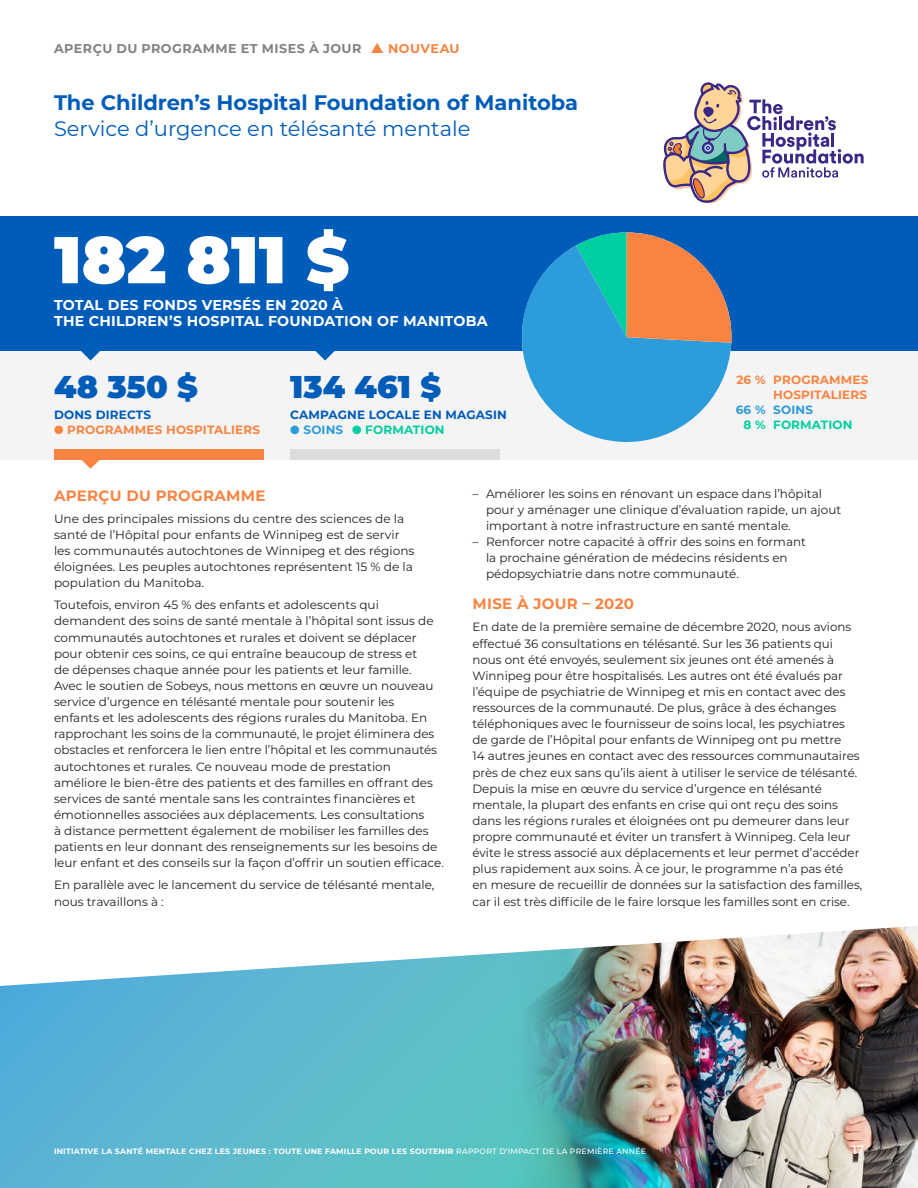
<style>
.page{position:relative;width:918px;height:1188px;background:#fff}
.page>*{position:absolute;margin:0;border:0;box-sizing:border-box;transform-origin:0 0}
.t1{font:900 66px "Montserrat";color:#fff}
.t2{font:900 31.5px "Montserrat";color:#005cb9}
.t3{font:700 21px "Montserrat";color:#005cb9}
.t4{font:21px "Montserrat";color:#005cb9}
.t5{font:700 15px "Montserrat";letter-spacing:.02em;color:#f98442}
.t6{font:700 14.25px/16.5px "Montserrat";letter-spacing:.015em;color:#fff}
.t7{font:700 12.75px "Montserrat";letter-spacing:.035em;color:#828282}
.t8{font:12px/16.2px "Montserrat";color:#231f20}
.t9{font:700 12px/15px "Montserrat";letter-spacing:.015em;color:#f98442;text-align:right}
.t10{font:700 12px "Montserrat";letter-spacing:.015em;color:#005cb9}
.t11{font:700 12px "Montserrat";letter-spacing:.015em;color:#00cea0}
.t12{font:700 12px "Montserrat";letter-spacing:.015em;color:#2d9cdb}
.t13{font:600 12px "Montserrat";color:#fff}
.t14{font:700 7.8px "Montserrat";letter-spacing:.03em;color:#fff}
.s1{color:#f98442}
.s2{color:#2d9cdb}
.s3{font-weight:500}
</style>
<div class="page">
<div style="left:0;top:216px;width:918px;height:135px;background:#005cb9"></div>
<div style="left:0;top:351px;width:918px;height:108px;background:#f4f4f4"></div>
<svg style="left:81px;top:351px;width:19px;height:10px"></svg>
<svg style="left:81px;top:459px;width:19px;height:10px"></svg>
<svg style="left:316px;top:351px;width:19px;height:10px"></svg>
<div style="left:54px;top:449px;width:209px;height:10px;background:#f98442"></div>
<div style="left:290px;top:449px;width:210px;height:10px;background:#ddd"></div>
<svg style="left:663px;top:82px;width:201px;height:122px"></svg>
<svg style="left:521px;top:232px;width:210px;height:210px"></svg>
<img style="left:0;top:926px;width:918px;height:262px">
<p class="t7" style="left:54px;top:39px;width:407px">APERÇU DU PROGRAMME ET MISES À JOUR <span class="s1">▲ NOUVEAU</span></p>
<h3 class="t3" style="left:54px;top:88px;width:526px">The Children’s Hospital Foundation of Manitoba</h3>
<h3 class="t4" style="left:54px;top:114px;width:418px">Service d’urgence en télésanté mentale</h3>
<h1 class="t1" style="left:54px;top:210px;width:297px">182 811 $</h1>
<p class="t6" style="left:54px;top:296px;width:435px">TOTAL DES FONDS VERSÉS EN 2020 À<br>THE CHILDREN’S HOSPITAL FOUNDATION OF MANITOBA</p>
<h2 class="t2" style="left:54px;top:363px;width:146px">48 350 $</h2>
<p class="t10" style="left:54px;top:407px;width:99px">DONS DIRECTS</p>
<p class="t9" style="left:54px;top:422px;width:208px">● PROGRAMMES HOSPITALIERS</p>
<h2 class="t2" style="left:290px;top:363px;width:152px">134 461 $</h2>
<p class="t10" style="left:290px;top:407px;width:218px">CAMPAGNE LOCALE EN MAGASIN</p>
<p class="t11" style="left:290px;top:422px;width:156px"><span class="s2">● SOINS</span> ● FORMATION</p>
<p class="t9" style="left:736px;top:372px;width:133px">26 % PROGRAMMES<br>HOSPITALIERS</p>
<p class="t12" style="left:736px;top:401px;width:79px">66 % SOINS</p>
<p class="t11" style="left:743px;top:416px;width:111px">8 % FORMATION</p>
<p class="t5" style="left:54px;top:484px;width:213px">APERÇU DU PROGRAMME</p>
<p class="t8" style="left:54px;top:510px;width:362px">Une des principales missions du centre des sciences de la santé de l’Hôpital pour enfants de Winnipeg est de servir les communautés autochtones de Winnipeg et des régions éloignées. Les peuples autochtones représentent 15 % de la population du Manitoba.</p>
<p class="t8" style="left:54px;top:597px;width:391px">Toutefois, environ 45 % des enfants et adolescents qui demandent des soins de santé mentale à l’hôpital sont issus de communautés autochtones et rurales et doivent se déplacer pour obtenir ces soins, ce qui entraîne beaucoup de stress et<br>de dépenses chaque année pour les patients et leur famille.<br>Avec le soutien de Sobeys, nous mettons en œuvre un nouveau service d’urgence en télésanté mentale pour soutenir les<br>enfants et les adolescents des régions rurales du Manitoba. En rapprochant les soins de la communauté, le projet éliminera des obstacles et renforcera le lien entre l’hôpital et les communautés autochtones et rurales. Ce nouveau mode de prestation améliore le bien-être des patients et des familles en offrant des services de santé mentale sans les contraintes financières et émotionnelles associées aux déplacements. Les consultations<br>à distance permettent également de mobiliser les familles des patients en leur donnant des renseignements sur les besoins de leur enfant et des conseils sur la façon d’offrir un soutien efficace.</p>
<p class="t8" style="left:54px;top:877px;width:382px">En parallèle avec le lancement du service de télésanté mentale, nous travaillons à :</p>
<p class="t8" style="left:486px;top:485px;width:357px;text-indent:-14px">– Améliorer les soins en rénovant un espace dans l’hôpital pour y aménager une clinique d’évaluation rapide, un ajout important à notre infrastructure en santé mentale.</p>
<p class="t8" style="left:486px;top:533px;width:322px;text-indent:-14px">– Renforcer notre capacité à offrir des soins en formant la prochaine génération de médecins résidents en pédopsychiatrie dans notre communauté.</p>
<p class="t5" style="left:472px;top:593px;width:163px">MISE À JOUR – 2020</p>
<p class="t8" style="left:472px;top:619px;width:391px">En date de la première semaine de décembre 2020, nous avions effectué 36 consultations en télésanté. Sur les 36 patients qui nous ont été envoyés, seulement six jeunes ont été amenés à Winnipeg pour être hospitalisés. Les autres ont été évalués par l’équipe de psychiatrie de Winnipeg et mis en contact avec des ressources de la communauté. De plus, grâce à des échanges téléphoniques avec le fournisseur de soins local, les psychiatres de garde de l’Hôpital pour enfants de Winnipeg ont pu mettre<br>14 autres jeunes en contact avec des ressources communautaires près de chez eux sans qu’ils aient à utiliser le service de télésanté.<br>Depuis la mise en œuvre du service d’urgence en télésanté mentale, la plupart des enfants en crise qui ont reçu des soins dans les régions rurales et éloignées ont pu demeurer dans leur propre communauté et éviter un transfert à Winnipeg. Cela leur évite le stress associé aux déplacements et leur permet d’accéder plus rapidement aux soins. À ce jour, le programme n’a pas été<br>en mesure de recueillir de données sur la satisfaction des familles, car il est très difficile de le faire lorsque les familles sont en crise.</p>
<p class="t14" style="left:54px;top:1146px;width:594px">INITIATIVE LA SANTÉ MENTALE CHEZ LES JEUNES : TOUTE UNE FAMILLE POUR LES SOUTENIR <span class="s3">RAPPORT D’IMPACT DE LA PREMIÈRE ANNÉE</span></p>
<p class="t13" style="left:852px;top:1141px;width:13px">17</p>
</div>
